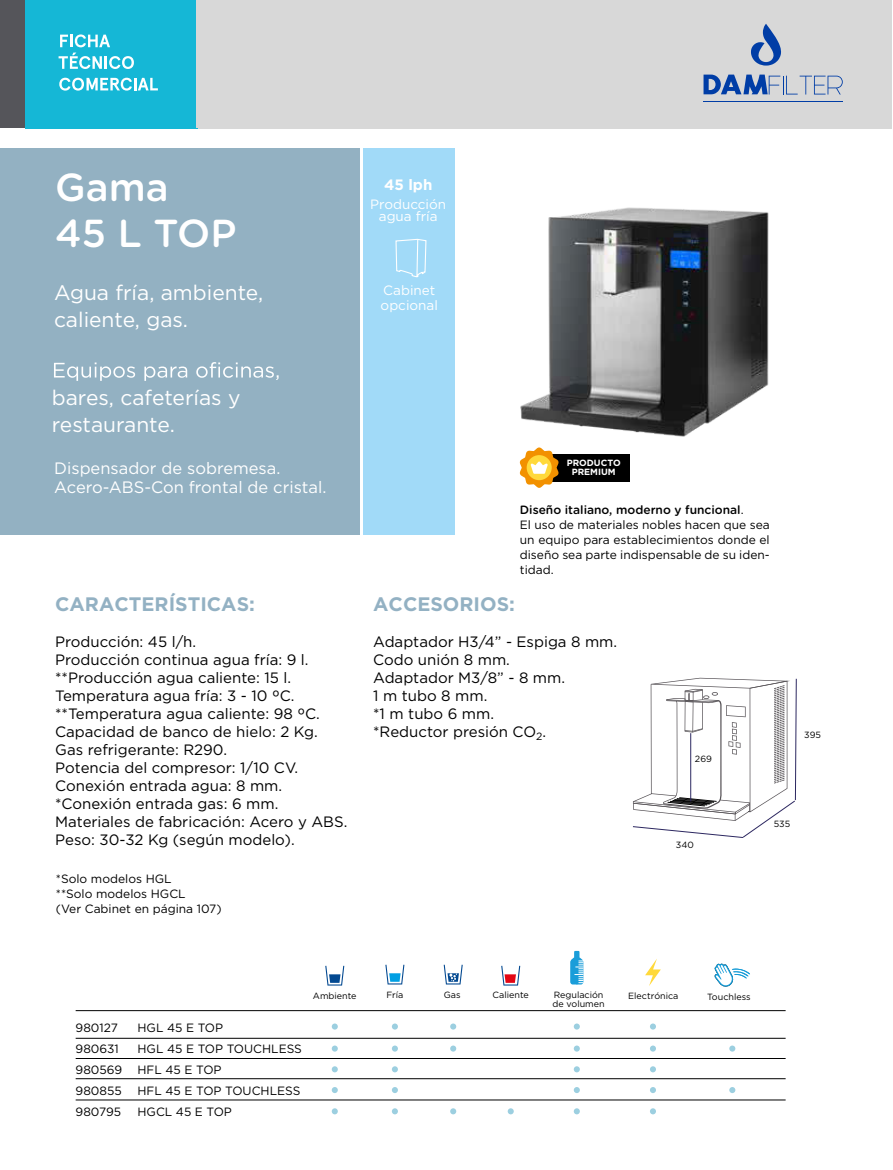
<style>
.page{position:relative;width:893px;height:1170px;background:#fff}
.page>*{position:absolute;margin:0;border:0;box-sizing:border-box;transform-origin:0 0}
.t1{font:500 39px/46.5px "Gotham Rounded";color:#fff}
.t2{font:21px/27px "Gotham";color:#fff}
.t3{font:700 19.5px "Gotham";color:#93b1c3}
.t4{font:16.5px/19.5px "Gotham";color:#fff}
.t5{font:15px/18px "Gotham";color:#000}
.t6{font:700 15px "Gotham";color:#fff}
.t7{font:13.5px/12px "Gotham";color:#fff;text-align:center}
.t8{font:12px/21px "Gotham";color:#000}
.t9{font:500 12px "Gotham Rounded";color:#000}
.t10{font:9px "Gotham";color:#000}
.t11{font:700 9px/9px "Gotham";color:#fff;text-align:center}
.s1{font-family:"Apercu Pro"}
.s2{font-family:"Gotham";font-weight:400}
</style>
<div class="page">
<hr style="left:76px;top:1010px;width:710px;height:1px;background:#000">
<hr style="left:76px;top:1037px;width:710px;height:1px;background:#000">
<hr style="left:76px;top:1058px;width:710px;height:1px;background:#000">
<hr style="left:76px;top:1078px;width:710px;height:1px;background:#000">
<hr style="left:76px;top:1099px;width:710px;height:1px;background:#000">
<svg style="left:325px;top:965px;width:19px;height:20px"></svg>
<svg style="left:385px;top:964px;width:19px;height:21px"></svg>
<svg style="left:444px;top:964px;width:19px;height:21px"></svg>
<svg style="left:392px;top:1023px;width:6px;height:6px"></svg>
<svg style="left:392px;top:1045px;width:6px;height:6px"></svg>
<svg style="left:729px;top:1045px;width:6px;height:6px"></svg>
<svg style="left:392px;top:1066px;width:6px;height:6px"></svg>
<svg style="left:729px;top:1087px;width:6px;height:5px"></svg>
<svg style="left:392px;top:1087px;width:6px;height:5px"></svg>
<svg style="left:332px;top:1023px;width:6px;height:6px"></svg>
<svg style="left:332px;top:1045px;width:6px;height:6px"></svg>
<svg style="left:332px;top:1066px;width:6px;height:6px"></svg>
<svg style="left:332px;top:1087px;width:6px;height:5px"></svg>
<svg style="left:332px;top:1108px;width:6px;height:6px"></svg>
<svg style="left:574px;top:1023px;width:6px;height:6px"></svg>
<svg style="left:574px;top:1045px;width:6px;height:6px"></svg>
<svg style="left:574px;top:1066px;width:6px;height:6px"></svg>
<svg style="left:574px;top:1087px;width:6px;height:5px"></svg>
<svg style="left:574px;top:1108px;width:6px;height:6px"></svg>
<svg style="left:650px;top:1023px;width:6px;height:6px"></svg>
<svg style="left:650px;top:1045px;width:6px;height:6px"></svg>
<svg style="left:650px;top:1066px;width:6px;height:6px"></svg>
<svg style="left:650px;top:1087px;width:6px;height:5px"></svg>
<svg style="left:650px;top:1108px;width:6px;height:6px"></svg>
<svg style="left:392px;top:1108px;width:6px;height:6px"></svg>
<svg style="left:450px;top:1023px;width:6px;height:6px"></svg>
<svg style="left:450px;top:1045px;width:6px;height:6px"></svg>
<svg style="left:450px;top:1108px;width:6px;height:6px"></svg>
<svg style="left:508px;top:1108px;width:6px;height:6px"></svg>
<svg style="left:645px;top:959px;width:16px;height:27px"></svg>
<svg style="left:570px;top:950px;width:14px;height:34px"></svg>
<svg style="left:501px;top:965px;width:19px;height:20px"></svg>
<svg style="left:714px;top:963px;width:36px;height:24px"></svg>
<div style="left:0;top:148px;width:359px;height:387px;background:#93b1c2"></div>
<div style="left:363px;top:148px;width:92px;height:387px;background:#a1daf8"></div>
<svg style="left:54px;top:362px;width:225px;height:19px"></svg>
<img style="left:520px;top:207px;width:249px;height:230px">
<div style="left:545px;top:454px;width:84px;height:27px;background:#000"></div>
<svg style="left:519px;top:447px;width:40px;height:41px"></svg>
<svg style="left:633px;top:677px;width:164px;height:161px"></svg>
<hr style="left:690px;top:733px;width:1px;height:68px;background:#2c2760">
<svg style="left:395px;top:238px;width:32px;height:40px"></svg>
<div style="left:25px;top:0;width:172px;height:129px;background:#15b7d6"></div>
<svg style="left:60px;top:34px;width:50px;height:13px"></svg>
<svg style="left:59px;top:53px;width:75px;height:16px"></svg>
<svg style="left:59px;top:78px;width:99px;height:13px"></svg>
<div style="left:0;top:0;width:25px;height:128px;background:#55555a"></div>
<div style="left:196px;top:0;width:695px;height:128px;background:#d8d8d8"></div>
<svg style="left:751px;top:24px;width:30px;height:42px"></svg>
<svg style="left:703px;top:75px;width:140px;height:19px"></svg>
<hr style="left:703px;top:102px;width:140px;height:1px;background:#003da6">
<h1 class="t1" style="left:55px;top:162px;width:183px">Gama<br>45 L TOP</h1>
<h2 class="t2" style="left:54px;top:279px;width:211px">Agua fría, ambiente, caliente, gas.</h2>
<h2 class="t2" style="left:52px;top:383px;width:190px">bares, cafeterías y restaurante.</h2>
<p class="t4" style="left:54px;top:457px;width:274px">Dispensador de sobremesa.<br>Acero-ABS-Con frontal de cristal.</p>
<h3 class="t3" style="left:55px;top:592px;width:201px">CARACTERÍSTICAS:</h3>
<p class="t5" style="left:55px;top:632px;width:294px">Producción: 45 l/h.<br>Producción continua agua fría: 9 l. **Producción agua caliente: 15 l.<br>Temperatura agua fría: 3 - 10 <span class="s1">º</span>C. **Temperatura agua caliente: 98 <span class="s1">º</span>C.<br>Capacidad de banco de hielo: 2 Kg.<br>Gas refrigerante: R290.<br>Potencia del compresor: 1/10 CV.<br>Conexión entrada agua: 8 mm. *Conexión entrada gas: 6 mm.<br>Materiales de fabricación: Acero y ABS.<br>Peso: 30-32 Kg (según modelo).</p>
<p class="t8" style="left:56px;top:870px;width:167px;line-height:15px">*Solo modelos HGL<br>**Solo modelos HGCL<br>(Ver Cabinet en página 107)</p>
<p class="t6" style="left:384px;top:175px;width:50px">45 lph</p>
<p class="t7" style="left:370px;top:198px;width:77px">Producción agua fría</p>
<p class="t7" style="left:381px;top:283px;width:59px;line-height:15px;text-align:left">Cabinet opcional</p>
<p class="t11" style="left:567px;top:458px;width:56px">PRODUCTO<br>PREMIUM</p>
<p class="t9" style="left:520px;top:501px;width:225px">Diseño italiano, moderno y funcional<span class="s2">.</span></p>
<p class="t8" style="left:520px;top:517px;width:251px;line-height:15px;text-align:justify">El uso de materiales nobles hacen que sea un equipo para establecimientos donde el diseño sea parte indispensable de su iden&shy;tidad.</p>
<h3 class="t3" style="left:373px;top:592px;width:143px">ACCESORIOS:</h3>
<p class="t5" style="left:373px;top:632px;width:245px">Adaptador H3/4” - Espiga 8 mm.<br>Codo unión 8 mm.<br>Adaptador M3/8” - 8 mm.<br>1 m tubo 8 mm.<br>*1 m tubo 6 mm.<br>*Reductor presión CO<sub>2</sub>.</p>
<p class="t10" style="left:695px;top:754px;width:18px">269</p>
<p class="t10" style="left:804px;top:730px;width:18px">395</p>
<p class="t10" style="left:676px;top:840px;width:19px">340</p>
<p class="t10" style="left:774px;top:818px;width:18px">535</p>
<p class="t8" style="left:76px;top:1016px;width:48px">980127<br>980631<br>980569<br>980855<br>980795</p>
<p class="t8" style="left:138px;top:1016px;width:166px">HGL 45 E TOP<br>HGL 45 E TOP TOUCHLESS<br>HFL 45 E TOP<br>HFL 45 E TOP TOUCHLESS<br>HGCL 45 E TOP</p>
<p class="t10" style="left:313px;top:990px;width:45px">Ambiente</p>
<p class="t10" style="left:386px;top:989px;width:19px">Fría</p>
<p class="t10" style="left:444px;top:989px;width:18px">Gas</p>
<p class="t10" style="left:554px;top:989px;width:51px">Regulación</p>
<p class="t10" style="left:628px;top:990px;width:52px">Electrónica</p>
<p class="t10" style="left:553px;top:998px;width:54px">de volumen</p>
<p class="t10" style="left:493px;top:990px;width:38px">Caliente</p>
<p class="t10" style="left:707px;top:991px;width:45px">Touchless</p>
</div>
